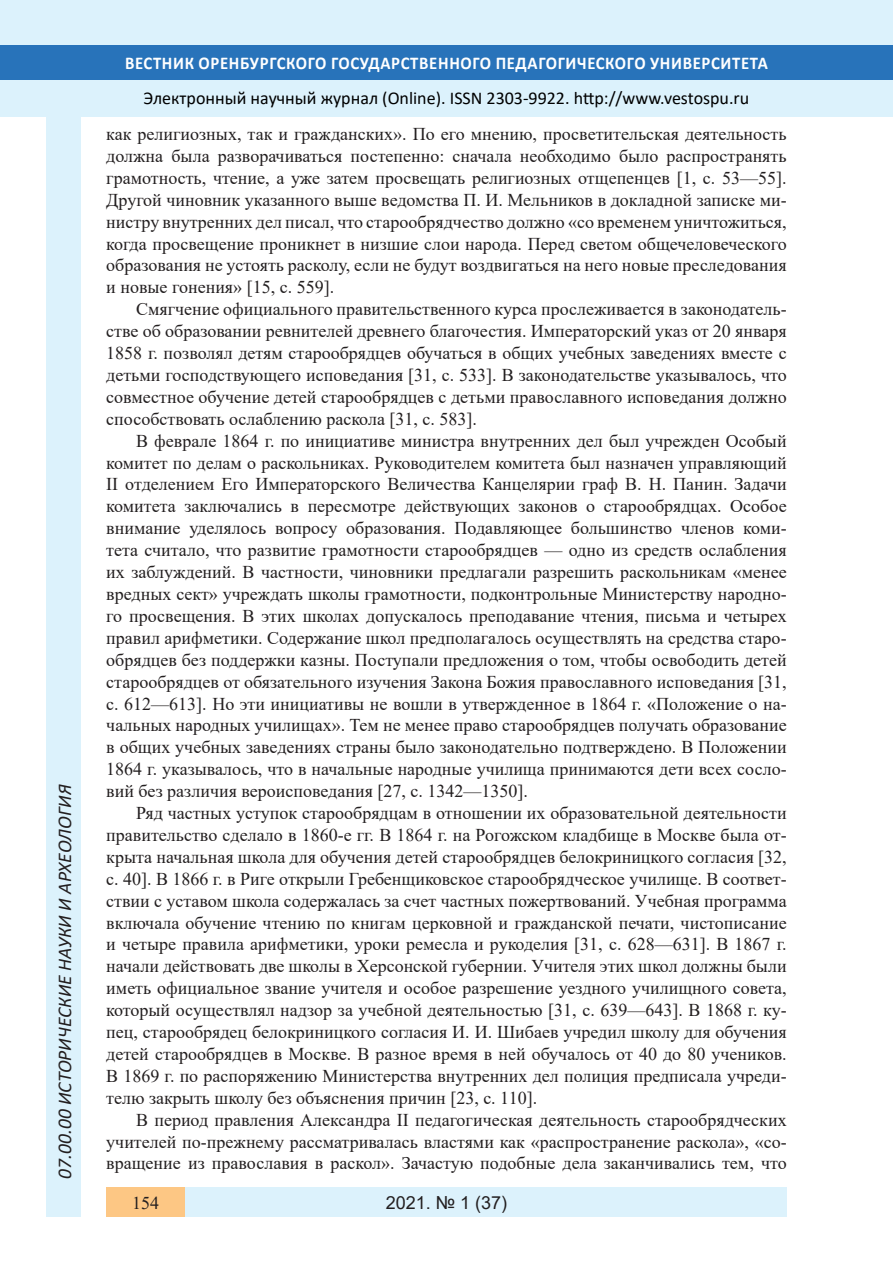
<style>
.page{position:relative;width:893px;height:1263px;background:#fff}
.page>*{position:absolute;margin:0;border:0;box-sizing:border-box;transform-origin:0 0}
.t1{font:italic 19.5px "Calibri";color:#231f20}
.Стиль2{font:18px/21.9px "Times New Roman";color:#231f20;text-align:justify}
.t2{font:18px "Calibri";color:#000}
.t3{font:700 18px "Calibri";letter-spacing:.04em;color:#fff;scale:.93 1}
.t4{font:18px "Arial";color:#231f20}
.t5{font:700 18px "Book Antiqua";color:#231f20}
</style>
<div class="page">
<div style="left:0;top:0;width:893px;height:116px;background:#dcf2fc"></div>
<div style="left:0;top:45px;width:893px;height:34px;background:#2873ba"></div>
<div style="left:106px;top:1188px;width:681px;height:29px;background:#dcf2fc"></div>
<div style="left:106px;top:1188px;width:79px;height:29px;background:#fdc784"></div>
<div style="left:47px;top:116px;width:34px;height:1101px;background:#dcf2fc"></div>
<p class="t1" style="left:51px;top:1179px;width:395px;rotate:-90deg">07.00.00 ИСТОРИЧЕСКИЕ НАУКИ И АРХЕОЛОГИЯ</p>
<p class="t1" style="left:51px;top:1105px;width:206px;rotate:-90deg">БИОЛОГИЧЕСКИЕ НАУКИ</p>
<p class="t1" style="left:51px;top:1169px;width:11px;rotate:-90deg">3</p>
<p class="t3" style="left:125px;top:50px;width:693px">ВЕСТНИК ОРЕНБУРГСКОГО ГОСУДАРСТВЕННОГО ПЕДАГОГИЧЕСКОГО УНИВЕРСИТЕТА</p>
<p class="t2" style="left:144px;top:85px;width:607px">Электронный научный журнал (Online). ISSN 2303-9922. http://www.vestospu.ru</p>
<p class="t2" style="left:583px;top:85px;width:13px">t</p>
<p class="t2" style="left:583px;top:85px;width:13px">t</p>
<p class="Стиль2" style="left:106px;top:122px;width:682px">как религиозных, так и гражданских». По его мнению, просветительская деятельность должна была разворачиваться постепенно: сначала необходимо было распространять грамотность, чтение, а уже затем просвещать религиозных отщепенцев [1, с. 53—55].<br>Другой чиновник указанного выше ведомства П. И. Мельников в докладной записке ми&shy;нистру внутренних дел писал, что старообрядчество должно «со временем уничтожиться, когда просвещение проникнет в низшие слои народа. Перед светом общечеловеческого образования не устоять расколу, если не будут воздвигаться на него новые преследования и новые гонения» [15, с. 559].</p>
<p class="Стиль2" style="left:106px;top:298px;width:682px;text-indent:30px">Смягчение официального правительственного курса прослеживается в законодатель&shy;стве об образовании ревнителей древнего благочестия. Императорский указ от 20 января 1858 г. позволял детям старообрядцев обучаться в общих учебных заведениях вместе с детьми господствующего исповедания [31, с. 533]. В законодательстве указывалось, что совместное обучение детей старообрядцев с детьми православного исповедания должно способствовать ослаблению раскола [31, с. 583].</p>
<p class="Стиль2" style="left:106px;top:429px;width:682px;text-indent:30px">В феврале 1864 г. по инициативе министра внутренних дел был учрежден Особый комитет по делам о раскольниках. Руководителем комитета был назначен управляющий II отделением Его Императорского Величества Канцелярии граф В. Н. Панин. Задачи комитета заключались в пересмотре действующих законов о старообрядцах. Особое внимание уделялось вопросу образования. Подавляющее большинство членов коми&shy;тета считало, что развитие грамотности старообрядцев — одно из средств ослабления их заблуждений. В частности, чиновники предлагали разрешить раскольникам «менее вредных сект» учреждать школы грамотности, подконтрольные Министерству народно&shy;го просвещения. В этих школах допускалось преподавание чтения, письма и четырех правил арифметики. Содержание школ предполагалось осуществлять на средства старо&shy;обрядцев без поддержки казны. Поступали предложения о том, чтобы освободить детей старообрядцев от обязательного изучения Закона Божия православного исповедания [31, с. 612—613]. Но эти инициативы не вошли в утвержденное в 1864 г. «Положение о на&shy;чальных народных училищах». Тем не менее право старообрядцев получать образование в общих учебных заведениях страны было законодательно подтверждено. В Положении 1864 г. указывалось, что в начальные народные училища принимаются дети всех сосло&shy;вий без различия вероисповедания [27, с. 1342—1350].</p>
<p class="Стиль2" style="left:106px;top:801px;width:682px;text-indent:30px">Ряд частных уступок старообрядцам в отношении их образовательной деятельности правительство сделало в 1860-е гг. В 1864 г. на Рогожском кладбище в Москве была от&shy;крыта начальная школа для обучения детей старообрядцев белокриницкого согласия [32, с. 40]. В 1866 г. в Риге открыли Гребенщиковское старообрядческое училище. В соответ&shy;ствии с уставом школа содержалась за счет частных пожертвований. Учебная программа включала обучение чтению по книгам церковной и гражданской печати, чистописание и четыре правила арифметики, уроки ремесла и рукоделия [31, с. 628—631]. В 1867 г. начали действовать две школы в Херсонской губернии. Учителя этих школ должны были иметь официальное звание учителя и особое разрешение уездного училищного совета, который осуществлял надзор за учебной деятельностью [31, с. 639—643]. В 1868 г. ку&shy;пец, старообрядец белокриницкого согласия И. И. Шибаев учредил школу для обучения детей старообрядцев в Москве. В разное время в ней обучалось от 40 до 80 учеников.<br>В 1869 г. по распоряжению Министерства внутренних дел полиция предписала учреди&shy;телю закрыть школу без объяснения причин [23, с. 110].</p>
<p class="Стиль2" style="left:106px;top:1108px;width:682px;text-indent:30px">В период правления Александра II педагогическая деятельность старообрядческих учителей по-прежнему рассматривалась властями как «распространение раскола», «со&shy;вращение из православия в раскол». Зачастую подобные дела заканчивались тем, что</p>
<p class="t5" style="left:390px;top:1190px;width:37px">2018</p>
<p class="t5" style="left:479px;top:1190px;width:25px">25)</p>
<p class="t4" style="left:386px;top:1190px;width:123px">2021. № 1 (37)</p>
<p class="Стиль2" style="left:132px;top:1191px;width:28px">154</p>
<p class="t5" style="left:460px;top:1190px;width:39px">2 6</p>
</div>
